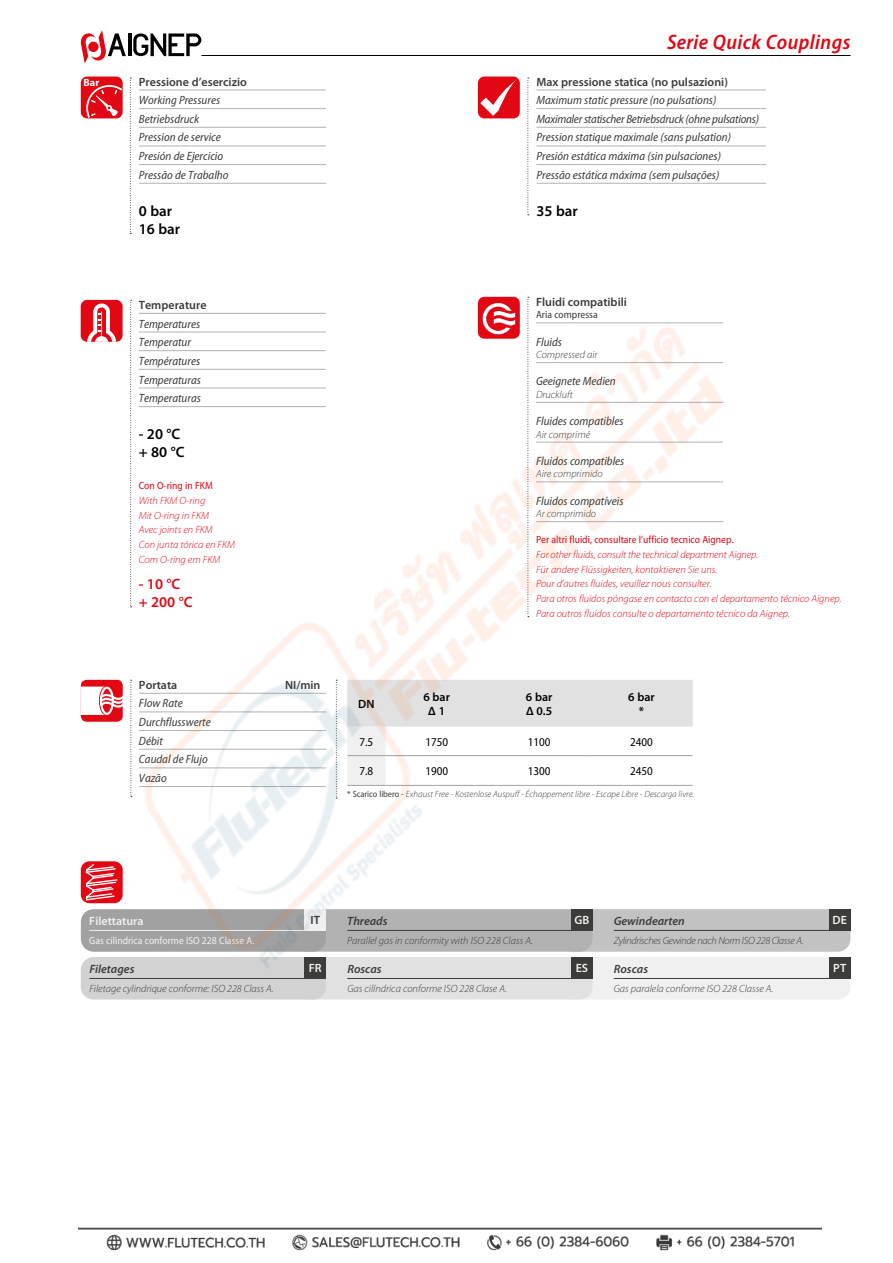
<style>
.page{position:relative;width:893px;height:1263px;background:#fff}
.page>*{position:absolute;margin:0;border:0;box-sizing:border-box;transform-origin:0 0}
.t1{font:italic 600 semi-condensed 21px "Myriad Pro";letter-spacing:.02em;color:#e30613}
.t2{font:600 15px/18px "Myriad Pro";color:#000}
.t3{font:600 15px/18px "Myriad Pro";color:#e30613}
.t4{font:italic semi-condensed 12px/18.6px "Myriad Pro";color:#3c3c3b}
.t5{font:600 12px "Myriad Pro";color:#3c3c3b}
.t6{font:italic 600 12px "Myriad Pro";color:#3c3c3b}
.t7{font:semi-condensed 12px "Myriad Pro";color:#000}
.t8{font:600 12px "Myriad Pro";color:#f0f0f0}
.t9{font:600 12px/14.4px "Myriad Pro";color:#000;text-align:center}
.t10{font:italic 300 10.5px/14.7px "Myriad Pro";color:#e30613}
.t11{font:italic 300 10.5px "Myriad Pro";color:#3c3c3b}
.t12{font:semi-condensed 10.5px "Myriad Pro";color:#e30613}
.t13{font:italic 300 10.5px "Myriad Pro";letter-spacing:-.03em;color:#3c3c3b}
.t14{font:semi-condensed 10.5px "Myriad Pro";color:#f0f0f0}
.t15{font:semi-condensed 10.5px "Myriad Pro";color:#3c3c3b}
.t16{font:700 10.5px "Myriad Pro";color:#fff}
.t17{font:italic 300 9px "Myriad Pro";color:#3c3c3b}
.s1{font-weight:400;font-style:normal;font-stretch:semi-condensed}
</style>
<div class="page">
<hr style="left:201px;top:55px;width:649px;height:1px;background:#000">
<hr style="left:128px;top:33px;width:3px;height:23px;background:#000">
<svg style="left:133px;top:33px;width:68px;height:23px"></svg>
<svg style="left:80px;top:30px;width:46px;height:34px"></svg>
<div style="left:560px;top:909px;width:290px;height:43px;background:#c2c2c2;border-radius:13px"></div>
<div style="left:829px;top:909px;width:21px;height:21px;background:#3c3c3b"></div>
<div style="left:81px;top:861px;width:42px;height:42px;background:#e30613;border-radius:9px"></div>
<hr style="left:614px;top:930px;width:236px;height:1px;background:#3c3c3b">
<div style="left:560px;top:957px;width:290px;height:42px;background:#f0f0f0;border-radius:13px"></div>
<div style="left:829px;top:957px;width:21px;height:21px;background:#3c3c3b"></div>
<div style="left:293px;top:957px;width:300px;height:42px;background:#e1e1e1;border-radius:13px"></div>
<div style="left:81px;top:957px;width:245px;height:42px;background:#d2d2d2;border-radius:13px"></div>
<hr style="left:614px;top:978px;width:236px;height:1px;background:#3c3c3b">
<div style="left:81px;top:680px;width:42px;height:42px;background:#e30613;border-radius:6px"></div>
<svg style="left:81px;top:686px;width:2px;height:29px"></svg>
<div style="left:81px;top:300px;width:42px;height:42px;background:#e30613;border-radius:6px"></div>
<svg style="left:130px;top:78px;width:1px;height:156px"></svg>
<hr style="left:139px;top:90px;width:187px;height:1px;background:#b3b2b2">
<hr style="left:139px;top:108px;width:187px;height:1px;background:#b3b2b2">
<hr style="left:139px;top:127px;width:187px;height:1px;background:#b3b2b2">
<hr style="left:139px;top:146px;width:187px;height:1px;background:#b3b2b2">
<hr style="left:139px;top:164px;width:187px;height:1px;background:#b3b2b2">
<hr style="left:139px;top:183px;width:187px;height:1px;background:#b3b2b2">
<div style="left:81px;top:77px;width:42px;height:41px;background:#e30613;border-radius:6px"></div>
<svg style="left:87px;top:84px;width:36px;height:35px"></svg>
<svg style="left:527px;top:78px;width:2px;height:137px"></svg>
<hr style="left:536px;top:90px;width:230px;height:1px;background:#b3b2b2">
<hr style="left:536px;top:108px;width:230px;height:1px;background:#b3b2b2">
<hr style="left:536px;top:127px;width:230px;height:1px;background:#b3b2b2">
<hr style="left:536px;top:146px;width:230px;height:1px;background:#b3b2b2">
<hr style="left:536px;top:164px;width:230px;height:1px;background:#b3b2b2">
<hr style="left:536px;top:183px;width:230px;height:1px;background:#b3b2b2">
<div style="left:478px;top:77px;width:42px;height:41px;background:#e30613;border-radius:6px"></div>
<svg style="left:480px;top:78px;width:39px;height:38px"></svg>
<img style="left:78px;top:1227px;width:743px;height:24px">
<img style="left:83px;top:296px;width:727px;height:699px">
<p class="t16" style="left:84px;top:76px;width:17px">Bar</p>
<p class="t5" style="left:139px;top:74px;width:109px">Pressione d’esercizio</p>
<p class="t4" style="left:139px;top:91px;width:91px">Working Pressures<br>Betriebsdruck<br>Pression de service<br>Presión de Ejercicio<br>Pressão de Trabalho</p>
<p class="t2" style="left:139px;top:201px;width:43px">0 bar<br>16 bar</p>
<p class="t5" style="left:139px;top:297px;width:69px">Temperature</p>
<p class="t4" style="left:139px;top:315px;width:64px">Temperatures<br>Temperatur<br>Températures<br>Temperaturas<br>Temperaturas</p>
<p class="t2" style="left:139px;top:425px;width:47px">- 20 °C + 80 °C</p>
<p class="t12" style="left:139px;top:480px;width:75px">Con O-ring in FKM</p>
<p class="t10" style="left:139px;top:493px;width:98px">With FKM O-ring<br>Mit O-ring in FKM<br>Avec joints en FKM<br>Con junta tórica en FKM<br>Com O-ring em FKM</p>
<p class="t3" style="left:139px;top:575px;width:55px">- 10 °C + 200 °C</p>
<h1 class="t1" style="left:667px;top:31px;width:185px">Serie Quick Couplings</h1>
<p class="t5" style="left:536px;top:74px;width:193px">Max pressione statica (no pulsazioni)</p>
<p class="t4" style="left:536px;top:91px;width:224px">Maximum static pressure (no pulsations)<br>Maximaler statischer Betriebsdruck (ohne pulsations)<br>Pression statique maximale (sans pulsation)<br>Presión estática máxima (sin pulsaciones)<br>Pressão estática máxima (sem pulsações)</p>
<p class="t2" style="left:536px;top:201px;width:43px">35 bar</p>
<p class="t5" style="left:536px;top:294px;width:92px">Fluidi compatibili</p>
<p class="t15" style="left:536px;top:309px;width:63px">Aria compressa</p>
<p class="t4" style="left:536px;top:333px;width:28px">Fluids</p>
<p class="t11" style="left:536px;top:349px;width:63px">Compressed air</p>
<p class="t4" style="left:536px;top:372px;width:81px">Geeignete Medien</p>
<p class="t11" style="left:536px;top:389px;width:38px">Druckluft</p>
<p class="t4" style="left:536px;top:412px;width:89px">Fluides compatibles</p>
<p class="t11" style="left:536px;top:429px;width:56px">Air comprimé</p>
<p class="t4" style="left:536px;top:452px;width:90px">Fluidos compatibles</p>
<p class="t11" style="left:536px;top:468px;width:68px">Aire comprimido</p>
<p class="t4" style="left:536px;top:492px;width:89px">Fluidos compatíveis</p>
<p class="t11" style="left:536px;top:508px;width:62px">Ar comprimido</p>
<p class="t12" style="left:536px;top:534px;width:199px">Per altri fluidi, consultare l’ufficio tecnico Aignep.</p>
<p class="t10" style="left:536px;top:547px;width:307px">For other fluids, consult the technical department Aignep.<br>Für andere Flüssigkeiten, kontaktieren Sie uns.<br>Pour d’autres fluides, veuillez nous consulter.<br>Para otros fluidos póngase en contacto con el departamento técnico Aignep.<br>Para outros fluidos consulte o departamento técnico da Aignep.</p>
<p class="t5" style="left:139px;top:677px;width:40px">Portata</p>
<p class="t5" style="left:285px;top:677px;width:37px">NI/min</p>
<p class="t4" style="left:139px;top:694px;width:73px">Flow Rate<br>Durchflusswerte<br>Débit<br>Caudal de Flujo<br>Vazão</p>
<p class="t9" style="left:358px;top:696px;width:18px">DN</p>
<p class="t9" style="left:423px;top:689px;width:28px">6 bar<br>Δ 1</p>
<p class="t9" style="left:526px;top:689px;width:28px;text-align:left">6 bar<br>Δ 0.5</p>
<p class="t9" style="left:628px;top:689px;width:28px">6 bar *</p>
<p class="t7" style="left:359px;top:735px;width:15px">7.5</p>
<p class="t7" style="left:425px;top:735px;width:24px">1750</p>
<p class="t7" style="left:528px;top:735px;width:24px">1100</p>
<p class="t7" style="left:630px;top:735px;width:24px">2400</p>
<p class="t7" style="left:359px;top:764px;width:15px">7.8</p>
<p class="t7" style="left:425px;top:764px;width:24px">1900</p>
<p class="t7" style="left:528px;top:764px;width:24px">1300</p>
<p class="t7" style="left:630px;top:764px;width:24px">2450</p>
<p class="t17" style="left:347px;top:789px;width:348px"><span class="s1">* Scarico libero -</span> Exhaust Free - Kostenlose Auspuff - Échappement libre - Escape Libre - Descarga livre.</p>
<p class="t8" style="left:89px;top:913px;width:56px">Filettatura</p>
<p class="t5" style="left:311px;top:913px;width:11px">IT</p>
<p class="t8" style="left:574px;top:913px;width:16px">GB</p>
<p class="t8" style="left:833px;top:913px;width:16px">DE</p>
<p class="t14" style="left:89px;top:935px;width:167px">Gas cilindrica conforme ISO 228 Classe A.</p>
<p class="t6" style="left:347px;top:913px;width:42px">Threads</p>
<p class="t11" style="left:347px;top:935px;width:187px">Parallel gas in conformity with ISO 228 Class A.</p>
<p class="t6" style="left:614px;top:913px;width:73px">Gewindearten</p>
<p class="t13" style="left:614px;top:935px;width:191px">Zylindrisches Gewinde nach Norm ISO 228 Classe A.</p>
<p class="t6" style="left:89px;top:961px;width:47px">Filetages</p>
<p class="t8" style="left:309px;top:960px;width:14px">FR</p>
<p class="t8" style="left:576px;top:960px;width:14px">ES</p>
<p class="t8" style="left:833px;top:960px;width:15px">PT</p>
<p class="t11" style="left:89px;top:983px;width:186px">Filetage cylindrique conforme: ISO 228 Class A.</p>
<p class="t6" style="left:347px;top:961px;width:36px">Roscas</p>
<p class="t11" style="left:347px;top:983px;width:161px">Gas cilíndrica conforme ISO 228 Clase A.</p>
<p class="t6" style="left:614px;top:961px;width:36px">Roscas</p>
<p class="t11" style="left:614px;top:983px;width:161px">Gas paralela conforme ISO 228 Classe A.</p>
</div>
